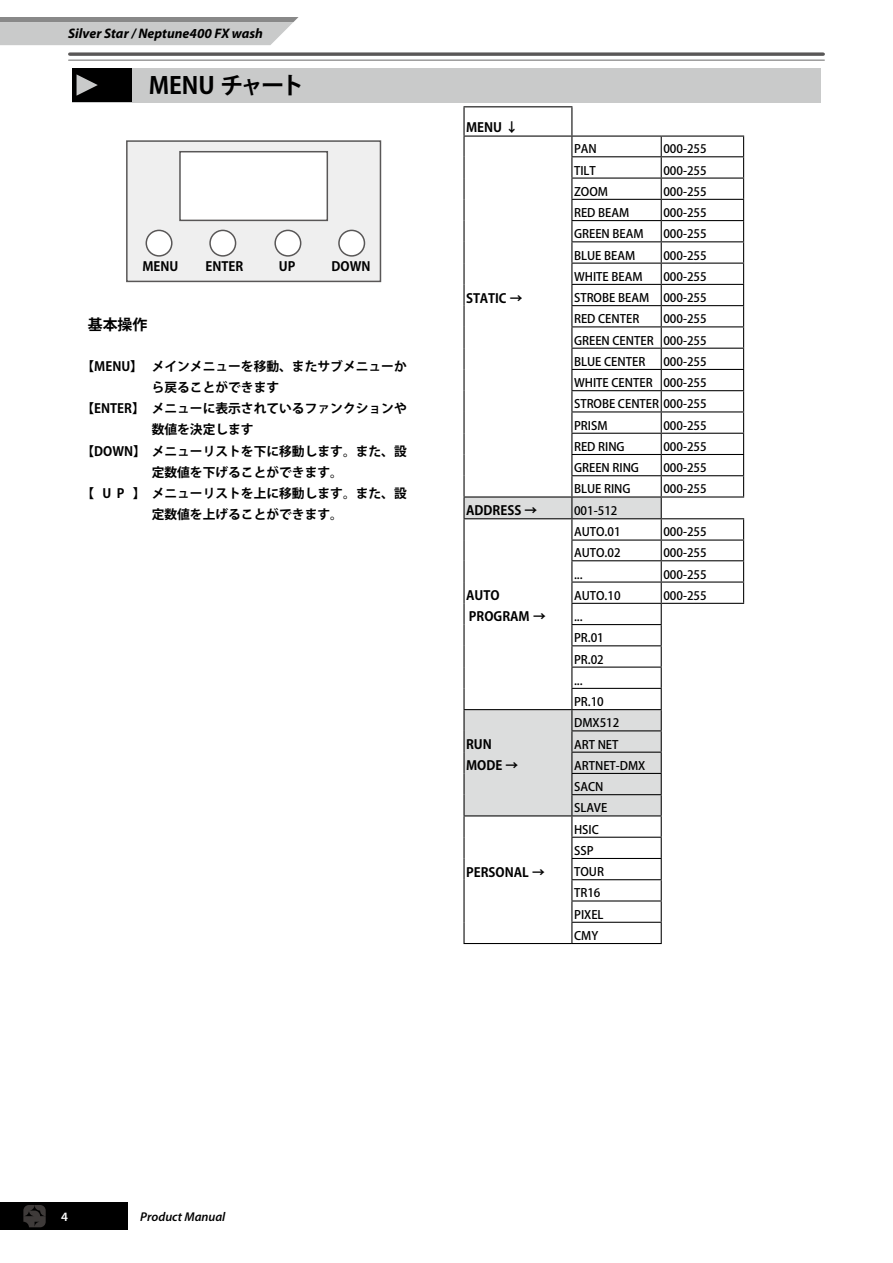
<style>
.page{position:relative;width:893px;height:1263px;background:#fff}
.page>*{position:absolute;margin:0;border:0;box-sizing:border-box;transform-origin:0 0}
.t1{font:700 23.4px "Koz Go Pro";letter-spacing:-.05em;color:#000}
.t2{font:700 14.85px "Koz Go Pro";color:#000}
.t3{font:italic 700 13.8px "Myriad Pro";color:#000}
.t4{font:700 12.75px/21.3px "Koz Go Pro";color:#000}
.t5{font:italic 600 12.75px "Myriad Pro";color:#000}
.t6{font:600 12.75px "Myriad Pro";color:#fff}
.t7{font:500 11.7px/21.3px "Koz Go Pro";color:#000;text-align:justify}
</style>
<div class="page">
<svg style="left:0;top:17px;width:299px;height:28px;background:#c0c1c1"></svg>
<div style="left:0;top:1202px;width:128px;height:28px;background:#000"></div>
<svg style="left:70px;top:52px;width:753px;height:4px;background:#716f6f"></svg>
<hr style="left:69px;top:60px;width:755px;height:1px;background:#898989">
<svg style="left:23px;top:1205px;width:23px;height:22px"></svg>
<hr style="left:463px;top:496px;width:109px;height:1px;background:#000">
<hr style="left:463px;top:518px;width:109px;height:1px;background:#000">
<hr style="left:463px;top:709px;width:109px;height:1px;background:#000">
<hr style="left:463px;top:815px;width:109px;height:1px;background:#000">
<hr style="left:463px;top:943px;width:109px;height:1px;background:#000">
<hr style="left:463px;top:106px;width:109px;height:1px;background:#000">
<hr style="left:463px;top:107px;width:2px;height:29px;background:#000">
<hr style="left:463px;top:136px;width:109px;height:1px;background:#000">
<hr style="left:463px;top:137px;width:2px;height:20px;background:#000">
<hr style="left:463px;top:157px;width:2px;height:21px;background:#000">
<hr style="left:463px;top:178px;width:2px;height:21px;background:#000">
<hr style="left:463px;top:199px;width:2px;height:22px;background:#000">
<hr style="left:463px;top:221px;width:2px;height:21px;background:#000">
<hr style="left:463px;top:242px;width:2px;height:21px;background:#000">
<hr style="left:463px;top:263px;width:2px;height:21px;background:#000">
<hr style="left:463px;top:284px;width:2px;height:22px;background:#000">
<hr style="left:463px;top:306px;width:2px;height:21px;background:#000">
<hr style="left:463px;top:327px;width:2px;height:21px;background:#000">
<hr style="left:463px;top:348px;width:2px;height:21px;background:#000">
<hr style="left:463px;top:369px;width:2px;height:22px;background:#000">
<hr style="left:463px;top:391px;width:2px;height:21px;background:#000">
<hr style="left:463px;top:412px;width:2px;height:21px;background:#000">
<hr style="left:463px;top:433px;width:2px;height:21px;background:#000">
<hr style="left:463px;top:454px;width:2px;height:22px;background:#000">
<hr style="left:463px;top:476px;width:2px;height:20px;background:#000">
<hr style="left:463px;top:497px;width:2px;height:21px;background:#000">
<hr style="left:463px;top:519px;width:2px;height:21px;background:#000">
<hr style="left:463px;top:540px;width:2px;height:21px;background:#000">
<hr style="left:463px;top:561px;width:2px;height:21px;background:#000">
<hr style="left:463px;top:582px;width:2px;height:21px;background:#000">
<hr style="left:463px;top:603px;width:2px;height:22px;background:#000">
<hr style="left:463px;top:625px;width:2px;height:21px;background:#000">
<hr style="left:463px;top:646px;width:2px;height:21px;background:#000">
<hr style="left:463px;top:667px;width:2px;height:21px;background:#000">
<hr style="left:463px;top:688px;width:2px;height:21px;background:#000">
<hr style="left:463px;top:710px;width:2px;height:21px;background:#000">
<hr style="left:463px;top:731px;width:2px;height:21px;background:#000">
<hr style="left:463px;top:752px;width:2px;height:21px;background:#000">
<hr style="left:463px;top:773px;width:2px;height:22px;background:#000">
<hr style="left:463px;top:795px;width:2px;height:20px;background:#000">
<hr style="left:463px;top:816px;width:2px;height:21px;background:#000">
<hr style="left:463px;top:837px;width:2px;height:21px;background:#000">
<hr style="left:463px;top:858px;width:2px;height:22px;background:#000">
<hr style="left:463px;top:880px;width:2px;height:21px;background:#000">
<hr style="left:463px;top:901px;width:2px;height:21px;background:#000">
<hr style="left:463px;top:922px;width:2px;height:21px;background:#000">
<hr style="left:572px;top:943px;width:90px;height:1px;background:#000">
<svg style="left:464px;top:107px;width:280px;height:836px"></svg>
<hr style="left:661px;top:156px;width:83px;height:1px;background:#000">
<div style="left:72px;top:68px;width:749px;height:34px;background:#c9caca"></div>
<div style="left:72px;top:68px;width:60px;height:34px;background:#000"></div>
<svg style="left:77px;top:74px;width:21px;height:22px"></svg>
<div style="left:126px;top:140px;width:255px;height:142px;background:#efefef;border:2px solid #595757"></div>
<div style="left:179px;top:151px;width:149px;height:70px;background:#fff;border:2px solid #595757"></div>
<div style="left:146px;top:230px;width:26px;height:26px;background:#fff;border-radius:50%"></div>
<div style="left:146px;top:230px;width:27px;height:27px;border:2px solid #595757;border-radius:50%"></div>
<div style="left:210px;top:230px;width:26px;height:26px;background:#fff;border-radius:50%"></div>
<div style="left:209px;top:230px;width:27px;height:27px;border:2px solid #595757;border-radius:50%"></div>
<div style="left:275px;top:230px;width:26px;height:26px;background:#fff;border-radius:50%"></div>
<div style="left:274px;top:230px;width:27px;height:27px;border:2px solid #595757;border-radius:50%"></div>
<div style="left:339px;top:230px;width:25px;height:26px;background:#fff;border-radius:50%"></div>
<div style="left:338px;top:230px;width:27px;height:27px;border:2px solid #595757;border-radius:50%"></div>
<p class="t3" style="left:68px;top:26px;width:196px">Silver Star / Neptune400 FX wash</p>
<h1 class="t1" style="left:149px;top:70px;width:157px">MENU チャート</h1>
<p class="t4" style="left:142px;top:257px;width:38px">MENU</p>
<p class="t4" style="left:205px;top:257px;width:39px">ENTER</p>
<p class="t4" style="left:279px;top:257px;width:18px">UP</p>
<p class="t4" style="left:331px;top:257px;width:41px">DOWN</p>
<p class="t2" style="left:88px;top:315px;width:61px">基本操作</p>
<p class="t4" style="left:81px;top:356px;width:63px">【MENU】</p>
<p class="t4" style="left:81px;top:399px;width:65px">【ENTER】</p>
<p class="t4" style="left:81px;top:441px;width:327px">【DOWN】メニューリストを下に移動します。また、設</p>
<p class="t4" style="left:81px;top:484px;width:66px">【 U P 】</p>
<p class="t4" style="left:152px;top:356px;width:257px">メインメニューを移動、またサブメニューから戻ることができます<br>メニューに表示されているファンクションや数値を決定します</p>
<p class="t4" style="left:152px;top:462px;width:257px">定数値を下げることができます。<br>メニューリストを上に移動します。また、設定数値を上げることができます。</p>
<p class="t4" style="left:466px;top:118px;width:54px">MENU ↓</p>
<p class="t4" style="left:466px;top:288px;width:58px">STATIC →</p>
<p class="t7" style="left:574px;top:139px;width:24px">PAN</p>
<p class="t7" style="left:663px;top:139px;width:45px">000-255</p>
<p class="t7" style="left:574px;top:160px;width:23px">TILT</p>
<p class="t7" style="left:663px;top:160px;width:45px">000-255</p>
<p class="t7" style="left:574px;top:181px;width:36px">ZOOM</p>
<p class="t7" style="left:663px;top:181px;width:45px">000-255</p>
<p class="t7" style="left:574px;top:203px;width:57px">RED BEAM</p>
<p class="t7" style="left:663px;top:203px;width:45px">000-255</p>
<p class="t7" style="left:574px;top:224px;width:71px">GREEN BEAM</p>
<p class="t7" style="left:663px;top:224px;width:45px">000-255</p>
<p class="t7" style="left:574px;top:245px;width:63px">BLUE BEAM</p>
<p class="t7" style="left:663px;top:245px;width:45px">000-255</p>
<p class="t7" style="left:574px;top:266px;width:70px">WHITE BEAM</p>
<p class="t7" style="left:574px;top:266px;width:134px;text-indent:89px">000-255<br>STROBE BEAM 000-255<br>RED CENTER</p>
<p class="t7" style="left:574px;top:309px;width:134px;text-indent:89px">000-255<br>GREEN CENTER 000-255<br>BLUE CENTER</p>
<p class="t7" style="left:574px;top:351px;width:134px;text-indent:89px">000-255<br>WHITE CENTER 000-255<br>STROBE CENTER 000-255<br>PRISM</p>
<p class="t7" style="left:663px;top:415px;width:45px">000-255</p>
<p class="t7" style="left:574px;top:437px;width:52px">RED RING</p>
<p class="t7" style="left:663px;top:437px;width:45px">000-255</p>
<p class="t7" style="left:574px;top:458px;width:66px">GREEN RING</p>
<p class="t7" style="left:663px;top:458px;width:45px">000-255</p>
<p class="t7" style="left:574px;top:479px;width:58px">BLUE RING</p>
<p class="t7" style="left:663px;top:479px;width:45px">000-255</p>
<p class="t4" style="left:466px;top:501px;width:73px">ADDRESS →</p>
<p class="t7" style="left:574px;top:500px;width:45px">001-512</p>
<p class="t4" style="left:466px;top:586px;width:81px">AUTO<br>PROGRAM →</p>
<p class="t4" style="left:466px;top:734px;width:54px">RUN<br>MODE →</p>
<p class="t4" style="left:466px;top:862px;width:80px">PERSONAL →</p>
<p class="t7" style="left:574px;top:522px;width:48px">AUTO.01</p>
<p class="t7" style="left:663px;top:522px;width:45px">000-255</p>
<p class="t7" style="left:574px;top:543px;width:48px">AUTO.02</p>
<p class="t7" style="left:663px;top:543px;width:45px">000-255</p>
<p class="t7" style="left:574px;top:564px;width:10px">...</p>
<p class="t7" style="left:663px;top:564px;width:45px">000-255</p>
<p class="t7" style="left:574px;top:585px;width:48px">AUTO.10</p>
<p class="t7" style="left:663px;top:585px;width:45px">000-255</p>
<p class="t7" style="left:574px;top:607px;width:31px;text-align:left">...<br>PR.01<br>PR.02 ...<br>PR.10</p>
<p class="t7" style="left:574px;top:713px;width:73px;text-align:left">DMX512<br>ART NET<br>ARTNET-DMX<br>SACN<br>SLAVE</p>
<p class="t7" style="left:574px;top:819px;width:31px;text-align:left">HSIC<br>SSP<br>TOUR<br>TR16<br>PIXEL<br>CMY</p>
<p class="t6" style="left:61px;top:1209px;width:8px">4</p>
<p class="t5" style="left:140px;top:1209px;width:87px">Product Manual</p>
</div>
